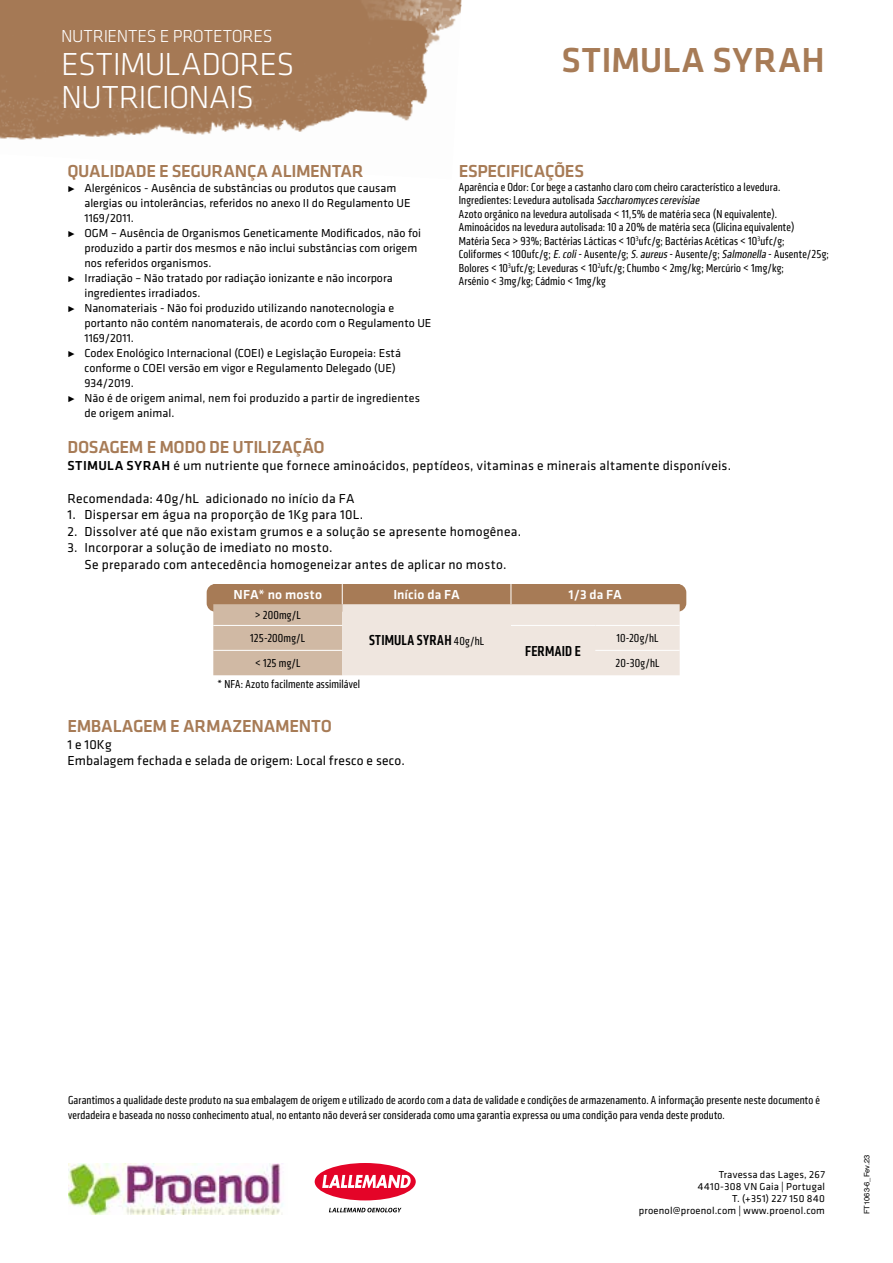
<style>
.page{position:relative;width:893px;height:1263px;background:#fff}
.page>*{position:absolute;margin:0;border:0;box-sizing:border-box;transform-origin:0 0}
.t1{font:500 36px "Klavika";letter-spacing:.01em;color:#a77b56}
.t2{font:300 33px/33px "Klavika";letter-spacing:-.02em;color:#fff}
.t3{font:500 18px "Klavika";letter-spacing:-.02em;color:#a77b56}
.t4{font:300 18px "Klavika";letter-spacing:-.01em;color:#fff}
.t5{font:500 condensed 15px "Klavika";letter-spacing:.02em;color:#000}
.t6{font:13.5px/16.5px "Klavika";letter-spacing:.015em;color:#000}
.t7{font:500 13.5px "Klavika";letter-spacing:.005em;color:#fff}
.t8{font:condensed 12px/13.5px "Klavika";letter-spacing:.015em;color:#000}
.t9{font:12px "Klavika";color:#000}
.t10{font:10.5px/12px "Klavika";letter-spacing:.02em;color:#000;text-align:right}
.t11{font:7.5px "Helvetica";color:#000}
.s1{font-family:"Klavika Arrows";font-weight:300}
.s2{font-style:italic}
.s3{font-weight:500}
.s4{font-weight:400;font-size:12px}
</style>
<div class="page">
<div style="left:207px;top:584px;width:479px;height:28px;background:#a77b56;border-radius:9px"></div>
<img style="left:68px;top:1163px;width:215px;height:51px">
<img style="left:0;top:0;width:462px;height:140px">
<div style="left:315px;top:1163px;width:101px;height:37px;background:#e40428;border-radius:50%"></div>
<svg style="left:322px;top:1175px;width:89px;height:13px"></svg>
<svg style="left:329px;top:1208px;width:72px;height:4px"></svg>
<svg style="left:213px;top:584px;width:467px;height:91px"></svg>
<hr style="left:213px;top:625px;width:129px;height:1px;background:#fff">
<hr style="left:595px;top:625px;width:85px;height:1px;background:#fff">
<hr style="left:213px;top:650px;width:129px;height:1px;background:#fff">
<hr style="left:595px;top:650px;width:85px;height:1px;background:#fff">
<hr style="left:511px;top:625px;width:84px;height:1px;background:#fff">
<h3 class="t4" style="left:61px;top:26px;width:213px">NUTRIENTES E PROTETORES</h3>
<h2 class="t2" style="left:61px;top:48px;width:235px">ESTIMULADORES<br>NUTRICIONAIS</h2>
<h3 class="t3" style="left:67px;top:161px;width:298px">QUALIDADE E SEGURANÇA ALIMENTAR</h3>
<p class="t9" style="left:67px;top:182px;width:330px"><span class="s1">5</span> Alergénicos - Ausência de substâncias ou produtos que causam</p>
<p class="t9" style="left:84px;top:197px;width:327px">alergias ou intolerâncias, referidos no anexo II do Regulamento UE</p>
<p class="t9" style="left:84px;top:212px;width:51px">1169/2011.</p>
<p class="t9" style="left:67px;top:227px;width:355px"><span class="s1">5</span> OGM – Ausência de Organismos Geneticamente Modificados, não foi</p>
<p class="t9" style="left:84px;top:242px;width:334px">produzido a partir dos mesmos e não inclui substâncias com origem</p>
<p class="t9" style="left:84px;top:257px;width:129px">nos referidos organismos.</p>
<p class="t9" style="left:67px;top:272px;width:327px"><span class="s1">5</span> Irradiação – Não tratado por radiação ionizante e não incorpora</p>
<p class="t9" style="left:84px;top:287px;width:118px">ingredientes irradiados.</p>
<p class="t9" style="left:67px;top:302px;width:328px"><span class="s1">5</span> Nanomateriais - Não foi produzido utilizando nanotecnologia e</p>
<p class="t9" style="left:84px;top:317px;width:348px">portanto não contém nanomaterais, de acordo com o Regulamento UE</p>
<p class="t9" style="left:84px;top:332px;width:51px">1169/2011.</p>
<p class="t9" style="left:67px;top:347px;width:335px"><span class="s1">5</span> Codex Enológico Internacional (COEI) e Legislação Europeia: Está</p>
<p class="t9" style="left:84px;top:362px;width:313px">conforme o COEI versão em vigor e Regulamento Delegado (UE)</p>
<p class="t9" style="left:84px;top:377px;width:51px">934/2019.</p>
<p class="t9" style="left:67px;top:392px;width:354px"><span class="s1">5</span> Não é de origem animal, nem foi produzido a partir de ingredientes</p>
<p class="t9" style="left:84px;top:407px;width:92px">de origem animal.</p>
<h1 class="t1" style="left:562px;top:40px;width:265px">STIMULA SYRAH</h1>
<h3 class="t3" style="left:459px;top:161px;width:127px">ESPECIFICAÇÕES</h3>
<p class="t8" style="left:459px;top:180px;width:372px">Aparência e Odor: Cor bege a castanho claro com cheiro característico a levedura.<br>Ingredientes: Levedura autolisada <span class="s2">Saccharomycescerevisiae<br></span>Azoto orgânico na levedura autolisada &lt; 11,5% de matéria seca (N equivalente).<br>Aminoácidos na levedura autolisada: 10 a 20% de matéria seca (Glicina equivalente)<br>Matéria Seca &gt; 93%; Bactérias Lácticas &lt; 10<sup>3</sup>ufc/g; Bactérias Acéticas &lt; 10<sup>3</sup>ufc/g; Coliformes &lt; 100ufc/g; <span class="s2">E.coli</span>- Ausente/g; <span class="s2">S.aureus</span>- Ausente/g; <span class="s2">Salmonella</span> - Ausente/25g; Bolores &lt; 10<sup>3</sup>ufc/g; Leveduras &lt; 10<sup>2</sup>ufc/g; Chumbo &lt; 2mg/kg; Mercúrio &lt; 1mg/kg;<br>Arsénio &lt; 3mg/kg; Cádmio &lt; 1mg/kg</p>
<h3 class="t3" style="left:67px;top:437px;width:259px">DOSAGEM E MODO DE UTILIZAÇÃO</h3>
<p class="t6" style="left:67px;top:457px;width:665px"><span class="s3">STIMULA SYRAH</span> é um nutriente que fornece aminoácidos, peptídeos, vitaminas e minerais altamente disponíveis.</p>
<p class="t6" style="left:67px;top:490px;width:288px">Recomendada: 40g/hL adicionado no início da FA</p>
<p class="t6" style="left:67px;top:507px;width:297px">1. Dispersar em água na proporção de 1Kg para 10L.</p>
<p class="t6" style="left:67px;top:523px;width:455px">2. Dissolver até que não existam grumos e a solução se apresente homogênea.</p>
<p class="t6" style="left:84px;top:540px;width:424px;text-indent:-17px">3. Incorporar a solução de imediato no mosto.<br>Se preparado com antecedência homogeneizar antes de aplicar no mosto.</p>
<p class="t7" style="left:234px;top:587px;width:90px">NFA* no mosto</p>
<p class="t7" style="left:393px;top:587px;width:68px">Início da FA</p>
<p class="t7" style="left:569px;top:587px;width:55px">1/3 da FA</p>
<p class="t8" style="left:255px;top:609px;width:47px">&gt; 200mg/L</p>
<p class="t5" style="left:369px;top:631px;width:116px">STIMULA SYRAH <span class="s4">40g/hL</span></p>
<p class="t8" style="left:616px;top:632px;width:44px">10-20g/hL</p>
<p class="t8" style="left:250px;top:632px;width:57px">125-200mg/L</p>
<p class="t5" style="left:525px;top:641px;width:57px">FERMAID E</p>
<p class="t8" style="left:255px;top:657px;width:47px">&lt; 125 mg/L</p>
<p class="t8" style="left:615px;top:657px;width:45px">20-30g/hL</p>
<p class="t8" style="left:218px;top:678px;width:144px">* NFA: Azoto facilmente assimilável</p>
<h3 class="t3" style="left:67px;top:716px;width:266px">EMBALAGEM E ARMAZENAMENTO</h3>
<p class="t6" style="left:67px;top:736px;width:339px">1 e 10Kg<br>Embalagem fechada e selada de origem: Local fresco e seco.</p>
<p class="t8" style="left:68px;top:1092px;width:753px;line-height:15px">Garantimos a qualidade deste produto na sua embalagem de origem e utilizado de acordo com a data de validade e condições de armazenamento. A informação presente neste documento é verdadeira e baseada no nosso conhecimento atual, no entanto não deverá ser considerada como uma garantia expressa ou uma condição para venda deste produto.</p>
<p class="t10" style="left:639px;top:1168px;width:188px">Travessa das Lages, 267<br>4410-308 VN Gaia | Portugal<br>T. (+351) 227 150 840 proenol@proenol.com | www.proenol.com</p>
<p class="t11" style="left:861px;top:1214px;width:61px;rotate:-90deg">FT1063-6_Fev.23</p>
</div>
